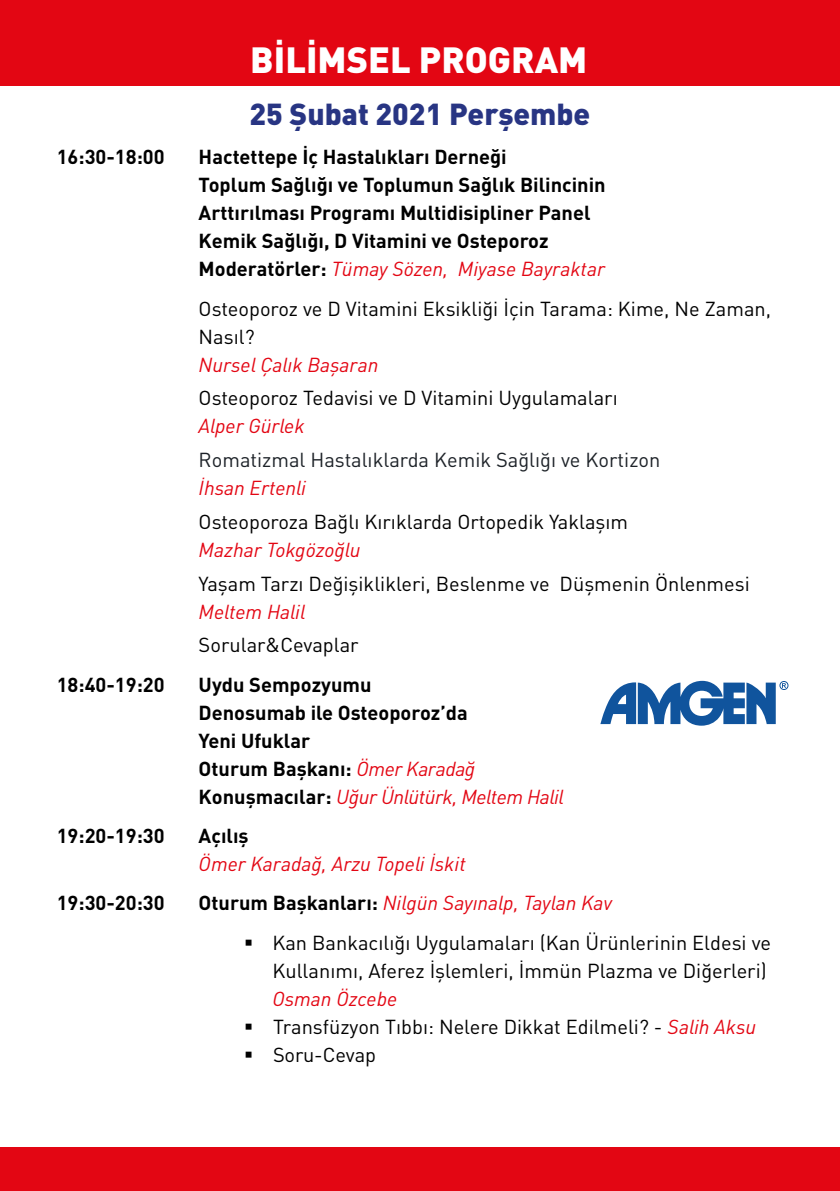
<style>
.page{position:relative;width:840px;height:1191px;background:#fff}
.page>*{position:absolute;margin:0;border:0;box-sizing:border-box;transform-origin:0 0}
.t1{font:900 36px "DIN Pro";color:#fff}
.t2{font:900 30px "DIN Pro";color:#283583}
.t3{font:20px/28px "DIN Pro";color:#000}
.t4{font:700 20px/28px "DIN Pro";color:#000}
.t5{font:italic 20px "DIN Pro";color:#e30613}
.t6{font:20px "DIN Pro";color:#1d2228}
.s1{font-weight:400;font-style:italic;color:#e30613}
.s2{font-weight:700;font-style:normal;color:#000}
.s3{font-style:italic;color:#e30613}
</style>
<div class="page">
<div style="left:0;top:1147px;width:839px;height:44px;background:#e30613"></div>
<div style="left:0;top:0;width:839px;height:85px;background:#e30613"></div>
<svg style="left:600px;top:681px;width:175px;height:44px"></svg>
<div style="left:779px;top:681px;width:9px;height:9px;border:1px solid #10549d;border-radius:50%"></div>
<svg style="left:781px;top:683px;width:4px;height:5px"></svg>
<h1 class="t1" style="left:250px;top:36px;width:338px">BİLİMSEL PROGRAM</h1>
<h2 class="t2" style="left:249px;top:94px;width:342px">25 Şubat 2021 Perşembe</h2>
<p class="t4" style="left:57px;top:142px;width:109px">16:30-18:00</p>
<p class="t4" style="left:198px;top:142px;width:408px">Hactettepe İç Hastalıkları Derneği<br>Toplum Sağlığı ve Toplumun Sağlık Bilincinin Arttırılması Programı Multidisipliner Panel Kemik Sağlığı, D Vitamini ve Osteporoz Moderatörler: <span class="s1">Tümay Sözen, Miyase Bayraktar</span></p>
<p class="t3" style="left:198px;top:294px;width:573px">Osteoporoz ve D Vitamini Eksikliği İçin Tarama: Kime, Ne Zaman,<br>Nasıl?</p>
<p class="t5" style="left:198px;top:352px;width:181px">Nursel Çalık Başaran</p>
<p class="t3" style="left:198px;top:383px;width:420px">Osteoporoz Tedavisi ve D Vitamini Uygulamaları</p>
<p class="t5" style="left:198px;top:414px;width:107px">Alper Gürlek</p>
<p class="t6" style="left:198px;top:446px;width:463px">Romatizmal Hastalıklarda Kemik Sağlığı ve Kortizon</p>
<p class="t5" style="left:198px;top:475px;width:109px">İhsan Ertenli</p>
<p class="t3" style="left:198px;top:507px;width:431px">Osteoporoza Bağlı Kırıklarda Ortopedik Yaklaşım</p>
<p class="t5" style="left:198px;top:537px;width:163px">Mazhar Tokgözoğlu</p>
<p class="t3" style="left:198px;top:568px;width:552px">Yaşam Tarzı Değişiklikleri, Beslenme ve Düşmenin Önlenmesi</p>
<p class="t5" style="left:198px;top:599px;width:108px">Meltem Halil</p>
<p class="t3" style="left:198px;top:630px;width:161px">Sorular&amp;Cevaplar</p>
<p class="t4" style="left:57px;top:669px;width:109px">18:40-19:20</p>
<p class="t4" style="left:198px;top:669px;width:366px">Uydu Sempozyumu<br>Denosumab ile Osteoporoz’da<br>Yeni Ufuklar<br>Oturum Başkanı: <span class="s1">Ömer Karadağ<br></span>Konuşmacılar: <span class="s1">Uğur Ünlütürk, Meltem Halil</span></p>
<p class="t4" style="left:57px;top:821px;width:109px">19:20-19:30</p>
<p class="t4" style="left:198px;top:821px;width:51px">Açılış</p>
<p class="t5" style="left:198px;top:851px;width:268px">Ömer Karadağ, Arzu Topeli İskit</p>
<p class="t4" style="left:57px;top:888px;width:109px">19:30-20:30</p>
<p class="t5" style="left:198px;top:890px;width:414px"><span class="s2">Oturum Başkanları:</span> Nilgün Sayınalp, Taylan Kav</p>
<p class="t3" style="left:244px;top:927px;width:528px;text-align:right">▪ Kan Bankacılığı Uygulamaları (Kan Ürünlerinin Eldesi ve<br>Kullanımı, Aferez İşlemleri, İmmün Plazma ve Diğerleri)</p>
<p class="t5" style="left:272px;top:986px;width:126px">Osman Özcebe</p>
<p class="t3" style="left:244px;top:1011px;width:513px">▪ Transfüzyon Tıbbı: Nelere Dikkat Edilmeli? - <span class="s3">Salih Aksu</span></p>
<p class="t3" style="left:244px;top:1039px;width:133px">▪ Soru-Cevap</p>
</div>
